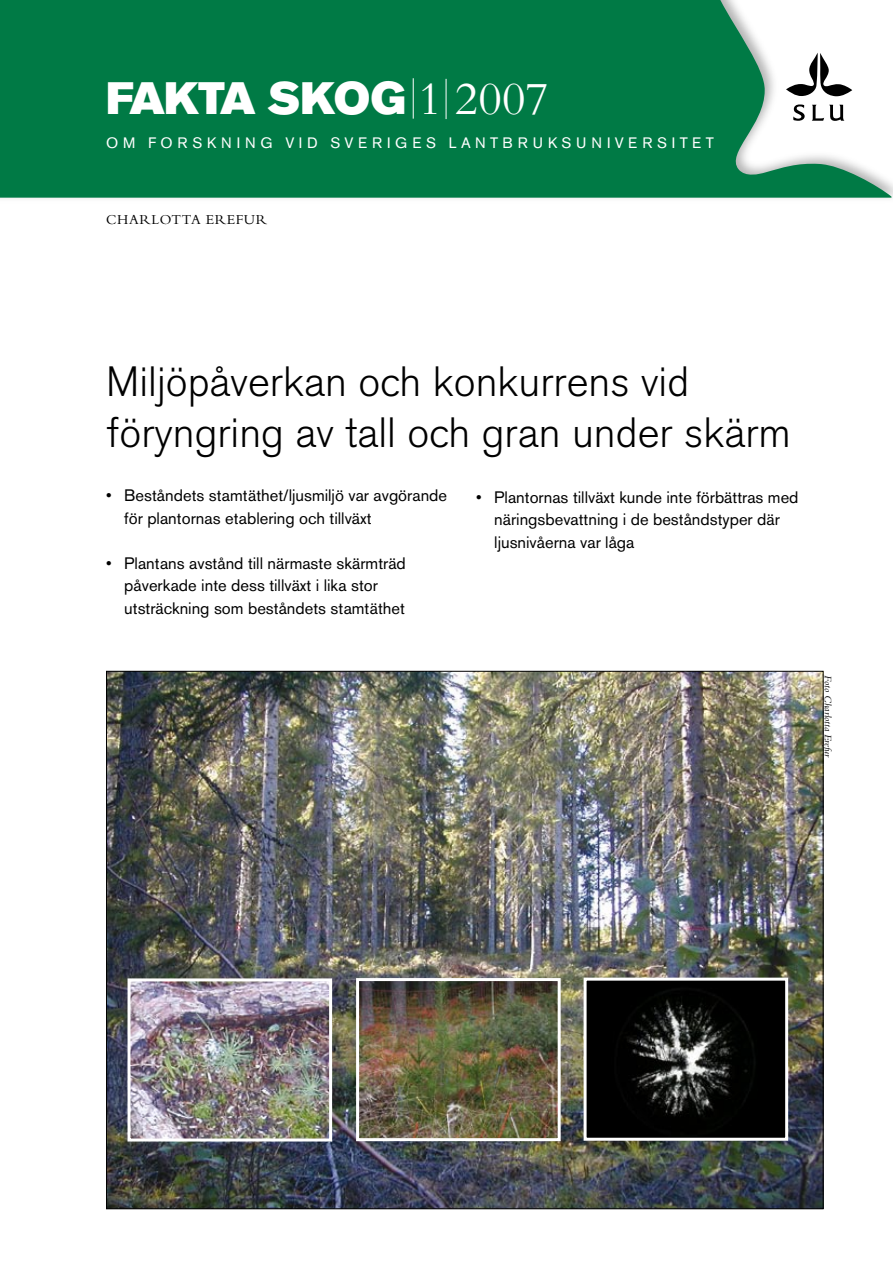
<style>
.page{position:relative;width:893px;height:1263px;background:#fff}
.page>*{position:absolute;margin:0;border:0;box-sizing:border-box;transform-origin:0 0}
.t1{font:45px "Akzidenz Grotesk BE Super";letter-spacing:-.025em;color:#fff}
.t2{font:300 42px/50.4px "Akzidenz Grotesk BE";color:#000}
.t3{font:16.5px/22.5px "Akzidenz Grotesk BE";color:#000}
.t4{font:15px "Akzidenz Grotesk BE";letter-spacing:.31em;color:#fff}
.t5{font:14.25px "Bembo";letter-spacing:.04em;color:#000}
.t6{font:italic 10.5px "Bembo";color:#000}
.s1{font-family:"Bembo";font-size:48px}
</style>
<div class="page">
<div style="left:0;top:0;width:893px;height:203px;background:#fafafa"></div>
<svg style="left:0;top:0;width:891px;height:198px;fill:#007a45"></svg>
<svg style="left:786px;top:53px;width:66px;height:43px"></svg>
<svg style="left:793px;top:104px;width:12px;height:17px"></svg>
<svg style="left:812px;top:105px;width:32px;height:16px"></svg>
<img style="left:108px;top:673px;width:713px;height:534px">
<hr style="left:446px;top:79px;width:1px;height:40px;background:#fff">
<hr style="left:413px;top:78px;width:1px;height:41px;background:#fff">
<img style="left:132px;top:982px;width:196px;height:155px">
<div style="left:128px;top:978px;width:204px;height:163px;border:3px solid #fff"></div>
<img style="left:360px;top:982px;width:197px;height:155px">
<div style="left:356px;top:978px;width:205px;height:163px;border:3px solid #fff"></div>
<img style="left:588px;top:982px;width:196px;height:155px">
<div style="left:584px;top:978px;width:204px;height:163px;border:3px solid #fff"></div>
<h1 class="t1" style="left:106px;top:72px;width:444px">FAKTA SKOG <span class="s1">1 2007</span></h1>
<p class="t4" style="left:106px;top:133px;width:609px">OM FORSKNING VID SVERIGES LANTBRUKSUNIVERSITET</p>
<p class="t5" style="left:106px;top:211px;width:162px">CHARLOTTA EREFUR</p>
<h2 class="t2" style="left:106px;top:357px;width:686px">Miljöpåverkan och konkurrens vid föryngring av tall och gran under skärm</h2>
<p class="t3" style="left:124px;top:484px;width:324px;text-indent:-18px">• Beståndets stamtäthet/ljusmiljö var avgörande för plantornas etablering och tillväxt</p>
<p class="t3" style="left:124px;top:552px;width:283px;text-indent:-18px">• Plantans avstånd till närmaste skärmträd påverkade inte dess tillväxt i lika stor utsträckning som beståndets stamtäthet</p>
<p class="t3" style="left:494px;top:486px;width:306px;text-indent:-18px">• Plantornas tillväxt kunde inte förbättras med näringsbevattning i de beståndstyper där ljusnivåerna var låga</p>
<p class="t6" style="left:834px;top:675px;width:84px;rotate:90deg">Foto Charlotta Erefur</p>
</div>
